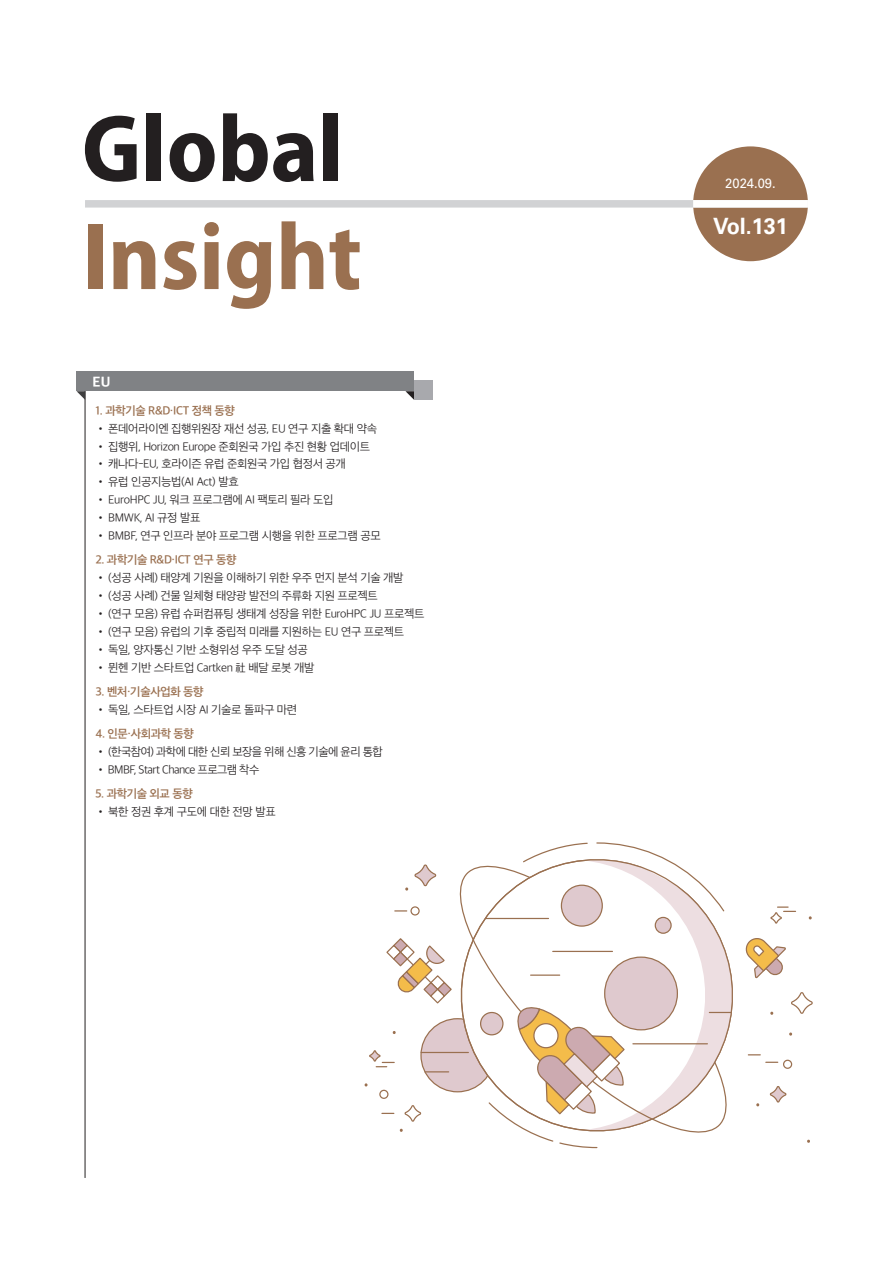
<style>
.page{position:relative;width:893px;height:1263px;background:#fff}
.page>*{position:absolute;margin:0;border:0;box-sizing:border-box;transform-origin:0 0}
.t1{font:700 semi-condensed 96px "Myriad Pro";color:#9a7050}
.t2{font:700 semi-condensed 96px "Myriad Pro";color:#231f20}
.t3{font:700 22.5px "Univers LT Std";color:#fff;scale:.96 1}
.t4{font:13.5px "Univers LT Std";color:#fff;scale:.96 1}
.t5{font:13.5px "SD Gothic Neoa h Ex Bd";color:#fff}
.t6{font:11.25px "SD Gothic Neoa c Lt";letter-spacing:-.03em;color:#231f20}
.t7{font:11.25px "SD Gothic Neoa f Sm";letter-spacing:-.03em;color:#9a7050}
.t8{font:11.25px "SD Gothic Neoa c Lt";letter-spacing:-.05em;color:#231f20}
</style>
<div class="page">
<hr style="left:85px;top:372px;width:1px;height:806px;background:#231f20">
<div style="left:693px;top:146px;width:115px;height:115px;background:#9a7050;border-radius:50%"></div>
<div style="left:85px;top:200px;width:723px;height:8px;background:#d1d2d4"></div>
<div style="left:693px;top:200px;width:115px;height:8px;background:#fff"></div>
<svg style="left:77px;top:391px;width:8px;height:9px"></svg>
<svg style="left:405px;top:391px;width:9px;height:9px"></svg>
<div style="left:77px;top:372px;width:337px;height:19px;background:#808285"></div>
<div style="left:414px;top:380px;width:19px;height:20px;background:#a8a9ad"></div>
<svg style="left:791px;top:992px;width:22px;height:22px"></svg>
<svg style="left:769px;top:1086px;width:18px;height:17px"></svg>
<svg style="left:404px;top:1105px;width:18px;height:17px"></svg>
<div style="left:410px;top:906px;width:10px;height:9px;border:1px solid #9a7050;border-radius:50%"></div>
<div style="left:783px;top:1060px;width:9px;height:9px;border:1px solid #9a7050;border-radius:50%"></div>
<div style="left:379px;top:1090px;width:9px;height:9px;border:1px solid #9a7050;border-radius:50%"></div>
<svg style="left:395px;top:910px;width:12px;height:1px"></svg>
<svg style="left:748px;top:1054px;width:12px;height:1px"></svg>
<svg style="left:766px;top:1062px;width:12px;height:1px"></svg>
<svg style="left:382px;top:1113px;width:12px;height:1px"></svg>
<svg style="left:369px;top:1050px;width:25px;height:17px"></svg>
<svg style="left:770px;top:906px;width:25px;height:18px"></svg>
<svg style="left:405px;top:864px;width:32px;height:26px"></svg>
<svg style="left:746px;top:938px;width:40px;height:41px"></svg>
<svg style="left:386px;top:938px;width:60px;height:66px"></svg>
<div style="left:421px;top:1019px;width:73px;height:73px;background:#dfc9ce;border-radius:50%"></div>
<svg style="left:425px;top:1071px;width:21px;height:1px"></svg>
<hr style="left:421px;top:1052px;width:47px;height:1px;background:#9a7050">
<svg style="left:596px;top:842px;width:28px;height:3px"></svg>
<svg style="left:569px;top:842px;width:19px;height:3px"></svg>
<svg style="left:524px;top:845px;width:222px;height:178px"></svg>
<svg style="left:446px;top:861px;width:284px;height:272px"></svg>
<hr style="left:485px;top:918px;width:63px;height:1px;background:#9a7050">
<hr style="left:531px;top:974px;width:29px;height:2px;background:#9a7050">
<hr style="left:553px;top:951px;width:59px;height:1px;background:#9a7050">
<svg style="left:709px;top:1012px;width:22px;height:1px"></svg>
<hr style="left:633px;top:1043px;width:74px;height:1px;background:#9a7050">
<svg style="left:487px;top:1007px;width:139px;height:142px"></svg>
<h1 class="t2" style="left:82px;top:87px;width:263px">Global</h1>
<h1 class="t1" style="left:82px;top:195px;width:281px">Insight</h1>
<p class="t5" style="left:93px;top:375px;width:19px">EU</p>
<p class="t7" style="left:95px;top:405px;width:141px">1. 과학기술 R&amp;D·ICT 정책 동향</p>
<p class="t6" style="left:95px;top:423px;width:283px">• 폰데어라이엔 집행위원장 재선 성공, EU 연구 지출 확대 약속</p>
<p class="t6" style="left:95px;top:441px;width:276px">• 집행위, Horizon Europe 준회원국 가입 추진 현황 업데이트</p>
<p class="t6" style="left:95px;top:458px;width:252px">• 캐나다-EU, 호라이즌 유럽 준회원국 가입 협정서 공개</p>
<p class="t6" style="left:95px;top:476px;width:145px">• 유럽 인공지능법(AI Act) 발효</p>
<p class="t6" style="left:95px;top:494px;width:239px">• EuroHPC JU, 워크 프로그램에 AI 팩토리 필라 도입</p>
<p class="t6" style="left:95px;top:512px;width:106px">• BMWK, AI 규정 발표</p>
<p class="t6" style="left:95px;top:530px;width:287px">• BMBF, 연구 인프라 분야 프로그램 시행을 위한 프로그램 공모</p>
<p class="t7" style="left:95px;top:554px;width:143px">2. 과학기술 R&amp;D·ICT 연구 동향</p>
<p class="t6" style="left:95px;top:572px;width:310px">• (성공 사례) 태양계 기원을 이해하기 위한 우주 먼지 분석 기술 개발</p>
<p class="t6" style="left:95px;top:590px;width:284px">• (성공 사례) 건물 일체형 태양광 발전의 주류화 지원 프로젝트</p>
<p class="t6" style="left:95px;top:608px;width:330px">• (연구 모음) 유럽 슈퍼컴퓨팅 생태계 성장을 위한 EuroHPC JU 프로젝트</p>
<p class="t6" style="left:95px;top:626px;width:310px">• (연구 모음) 유럽의 기후 중립적 미래를 지원하는 EU 연구 프로젝트</p>
<p class="t6" style="left:95px;top:644px;width:214px">• 독일, 양자통신 기반 소형위성 우주 도달 성공</p>
<p class="t6" style="left:95px;top:661px;width:220px">• 뮌헨 기반 스타트업 Cartken 社 배달 로봇 개발</p>
<p class="t7" style="left:95px;top:686px;width:110px">3. 벤처·기술사업화 동향</p>
<p class="t6" style="left:95px;top:704px;width:203px">• 독일, 스타트업 시장 AI 기술로 돌파구 마련</p>
<p class="t7" style="left:95px;top:728px;width:100px">4. 인문·사회과학 동향</p>
<p class="t8" style="left:95px;top:746px;width:289px">• (한국참여) 과학에 대한 신뢰 보장을 위해 신흥 기술에 윤리 통합</p>
<p class="t8" style="left:95px;top:764px;width:165px">• BMBF, Start Chance 프로그램 착수</p>
<p class="t7" style="left:95px;top:788px;width:99px">5. 과학기술 외교 동향</p>
<p class="t6" style="left:95px;top:806px;width:182px">• 북한 정권 후계 구도에 대한 전망 발표</p>
<p class="t4" style="left:725px;top:175px;width:54px">2024.09.</p>
<h2 class="t3" style="left:713px;top:212px;width:79px">Vol.131</h2>
</div>
